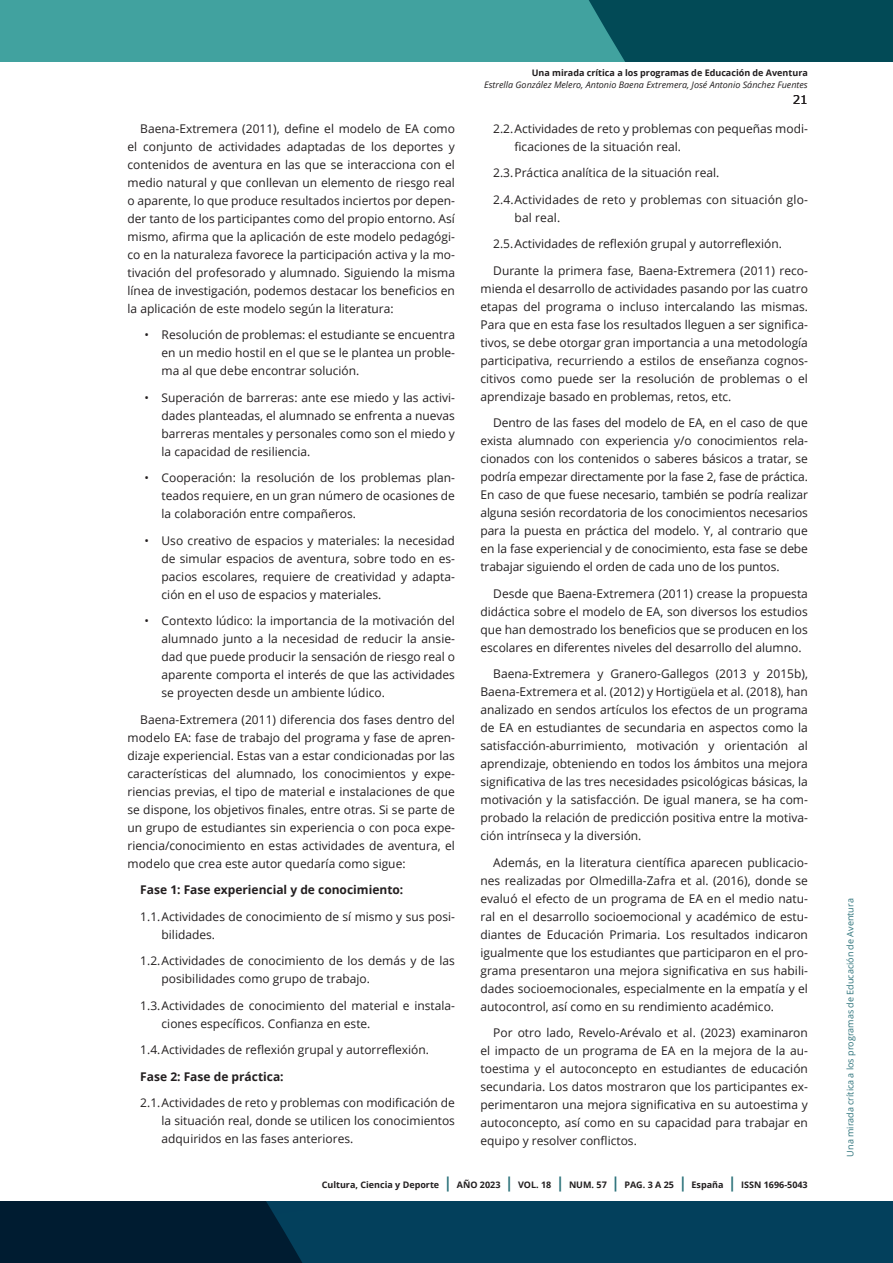
<style>
.page{position:relative;width:893px;height:1263px;background:#fff}
.page>*{position:absolute;margin:0;border:0;box-sizing:border-box;transform-origin:0 0}
.Cuerpo_de_texto_P{font:12px/18px "Open Sans";color:#231f20;text-align:justify}
.Cuerpo_de_texto_P-2{font:700 12px "Open Sans";color:#231f20}
.t1{font:12px "Verdana";color:#231f20}
.t2{font:700 9px "Open Sans";color:#231f20}
.t3{font:italic 9px "Open Sans";color:#231f20}
.t4{font:9px "Open Sans";color:#2c727a}
.s1{font-size:15px;color:#2c727a}
</style>
<div class="page">
<svg style="left:0;top:1201px;width:893px;height:62px;background:#02344e"></svg>
<div style="left:0;top:0;width:893px;height:62px;background:#41a29f"></div>
<div style="left:589px;top:0;width:304px;height:62px;background:#024a56"></div>
<p class="Cuerpo_de_texto_P" style="left:128px;top:119px;width:329px;text-indent:13px">Baena-Extremera (2011), define el modelo de EA como el conjunto de actividades adaptadas de los deportes y contenidos de aventura en las que se interacciona con el medio natural y que conllevan un elemento de riesgo real o aparente, lo que produce resultados inciertos por depen&shy;der tanto de los participantes como del propio entorno. Así mismo, afirma que la aplicación de este modelo pedagógi&shy;co en la naturaleza favorece la participación activa y la mo&shy;tivación del profesorado y alumnado. Siguiendo la misma línea de investigación, podemos destacar los beneficios en la aplicación de este modelo según la literatura:</p>
<p class="Cuerpo_de_texto_P" style="left:162px;top:325px;width:295px;text-indent:-17px">• Resolución de problemas: el estudiante se encuentra en un medio hostil en el que se le plantea un proble&shy;ma al que debe encontrar solución.</p>
<p class="Cuerpo_de_texto_P" style="left:162px;top:388px;width:295px;text-indent:-17px">• Superación de barreras: ante ese miedo y las activi&shy;dades planteadas, el alumnado se enfrenta a nuevas barreras mentales y personales como son el miedo y la capacidad de resiliencia.</p>
<p class="Cuerpo_de_texto_P" style="left:162px;top:468px;width:295px;text-indent:-17px">• Cooperación: la resolución de los problemas plan&shy;teados requiere, en un gran número de ocasiones de la colaboración entre compañeros.</p>
<p class="Cuerpo_de_texto_P" style="left:162px;top:531px;width:295px;text-indent:-17px">• Uso creativo de espacios y materiales: la necesidad de simular espacios de aventura, sobre todo en es&shy;pacios escolares, requiere de creatividad y adapta&shy;ción en el uso de espacios y materiales.</p>
<p class="Cuerpo_de_texto_P" style="left:162px;top:611px;width:295px;text-indent:-17px">• Contexto lúdico: la importancia de la motivación del alumnado junto a la necesidad de reducir la ansie&shy;dad que puede producir la sensación de riesgo real o aparente comporta el interés de que las actividades se proyecten desde un ambiente lúdico.</p>
<p class="Cuerpo_de_texto_P" style="left:128px;top:710px;width:329px;text-indent:13px">Baena-Extremera (2011) diferencia dos fases dentro del modelo EA: fase de trabajo del programa y fase de apren&shy;dizaje experiencial. Estas van a estar condicionadas por las características del alumnado, los conocimientos y expe&shy;riencias previas, el tipo de material e instalaciones de que se dispone, los objetivos finales, entre otras. Si se parte de un grupo de estudiantes sin experiencia o con poca expe&shy;riencia/conocimiento en estas actividades de aventura, el modelo que crea este autor quedaría como sigue:</p>
<p class="Cuerpo_de_texto_P-2" style="left:140px;top:881px;width:265px">Fase 1: Fase experiencial y de conocimiento:</p>
<p class="Cuerpo_de_texto_P" style="left:162px;top:907px;width:295px;text-indent:-21px">1.1.Actividades de conocimiento de sí mismo y sus posi&shy;bilidades.</p>
<p class="Cuerpo_de_texto_P" style="left:162px;top:951px;width:295px;text-indent:-21px">1.2.Actividades de conocimiento de los demás y de las posibilidades como grupo de trabajo.</p>
<p class="Cuerpo_de_texto_P" style="left:162px;top:996px;width:295px;text-indent:-21px">1.3.Actividades de conocimiento del material e instala&shy;ciones específicos. Confianza en este.</p>
<p class="Cuerpo_de_texto_P" style="left:140px;top:1040px;width:290px">1.4.Actividades de reflexión grupal y autorreflexión.</p>
<p class="Cuerpo_de_texto_P-2" style="left:140px;top:1068px;width:145px">Fase 2: Fase de práctica:</p>
<p class="Cuerpo_de_texto_P" style="left:162px;top:1093px;width:295px;text-indent:-21px">2.1.Actividades de reto y problemas con modificación de la situación real, donde se utilicen los conocimientos adquiridos en las fases anteriores.</p>
<p class="t2" style="left:532px;top:67px;width:278px">Una mirada crítica a los programas de Educación de Aventura</p>
<p class="t3" style="left:484px;top:79px;width:325px">Estrella González Melero, Antonio Baena Extremera, José Antonio Sánchez Fuentes</p>
<p class="Cuerpo_de_texto_P" style="left:514px;top:119px;width:295px;text-indent:-21px">2.2.Actividades de reto y problemas con pequeñas modi&shy;ficaciones de la situación real.</p>
<p class="Cuerpo_de_texto_P" style="left:493px;top:163px;width:228px">2.3.Práctica analítica de la situación real.</p>
<p class="Cuerpo_de_texto_P" style="left:514px;top:190px;width:295px;text-indent:-21px">2.4.Actividades de reto y problemas con situación glo&shy;bal real.</p>
<p class="Cuerpo_de_texto_P" style="left:493px;top:234px;width:290px">2.5.Actividades de reflexión grupal y autorreflexión.</p>
<p class="Cuerpo_de_texto_P" style="left:480px;top:261px;width:329px;text-indent:13px">Durante la primera fase, Baena-Extremera (2011) reco&shy;mienda el desarrollo de actividades pasando por las cuatro etapas del programa o incluso intercalando las mismas.<br>Para que en esta fase los resultados lleguen a ser significa&shy;tivos, se debe otorgar gran importancia a una metodología participativa, recurriendo a estilos de enseñanza cognos&shy;citivos como puede ser la resolución de problemas o el aprendizaje basado en problemas, retos, etc.</p>
<p class="Cuerpo_de_texto_P" style="left:480px;top:413px;width:329px;text-indent:13px">Dentro de las fases del modelo de EA, en el caso de que exista alumnado con experiencia y/o conocimientos rela&shy;cionados con los contenidos o saberes básicos a tratar, se podría empezar directamente por la fase 2, fase de práctica.<br>En caso de que fuese necesario, también se podría realizar alguna sesión recordatoria de los conocimientos necesarios para la puesta en práctica del modelo. Y, al contrario que en la fase experiencial y de conocimiento, esta fase se debe trabajar siguiendo el orden de cada uno de los puntos.</p>
<p class="Cuerpo_de_texto_P" style="left:480px;top:584px;width:329px;text-indent:13px">Desde que Baena-Extremera (2011) crease la propuesta didáctica sobre el modelo de EA, son diversos los estudios que han demostrado los beneficios que se producen en los escolares en diferentes niveles del desarrollo del alumno.</p>
<p class="Cuerpo_de_texto_P" style="left:480px;top:664px;width:329px;text-indent:13px">Baena-Extremera y Granero-Gallegos (2013 y 2015b), Baena-Extremera et al. (2012) y Hortigüela et al. (2018), han analizado en sendos artículos los efectos de un programa de EA en estudiantes de secundaria en aspectos como la satisfacción-aburrimiento, motivación y orientación al aprendizaje, obteniendo en todos los ámbitos una mejora significativa de las tres necesidades psicológicas básicas, la motivación y la satisfacción. De igual manera, se ha com&shy;probado la relación de predicción positiva entre la motiva&shy;ción intrínseca y la diversión.</p>
<p class="Cuerpo_de_texto_P" style="left:480px;top:853px;width:329px;text-indent:13px">Además, en la literatura científica aparecen publicacio&shy;nes realizadas por Olmedilla-Zafra et al. (2016), donde se evaluó el efecto de un programa de EA en el medio natu&shy;ral en el desarrollo socioemocional y académico de estu&shy;diantes de Educación Primaria. Los resultados indicaron igualmente que los estudiantes que participaron en el pro&shy;grama presentaron una mejora significativa en sus habili&shy;dades socioemocionales, especialmente en la empatía y el autocontrol, así como en su rendimiento académico.</p>
<p class="Cuerpo_de_texto_P" style="left:480px;top:1023px;width:329px;text-indent:13px">Por otro lado, Revelo-Arévalo et al. (2023) examinaron el impacto de un programa de EA en la mejora de la au&shy;toestima y el autoconcepto en estudiantes de educación secundaria. Los datos mostraron que los participantes ex&shy;perimentaron una mejora significativa en su autoestima y autoconcepto, así como en su capacidad para trabajar en equipo y resolver conflictos.</p>
<p class="t1" style="left:793px;top:91px;width:17px">21</p>
<p class="t2" style="left:322px;top:1179px;width:488px">Cultura, Ciencia y Deporte <span class="s1">|</span> AÑO 2023 <span class="s1">|</span> VOL. 18 <span class="s1">|</span> NUM. 57 <span class="s1">|</span> PAG. 3 A 25 <span class="s1">|</span> España <span class="s1">|</span> ISSN 1696-5043</p>
<p class="t4" style="left:844px;top:1156px;width:260px;rotate:-90deg">Una mirada crítica a los programas de Educación de Aventura</p>
</div>
